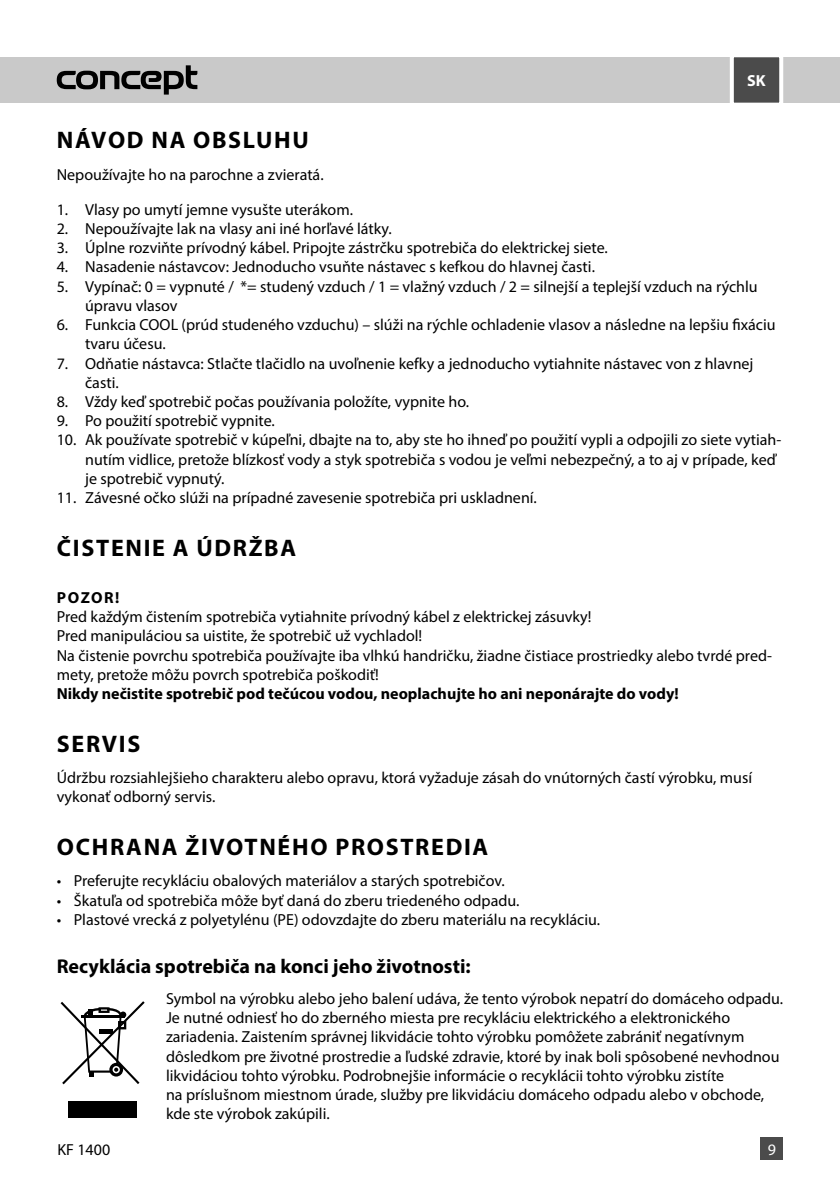
<style>
.page{position:relative;width:840px;height:1191px;background:#fff}
.page>*{position:absolute;margin:0;border:0;box-sizing:border-box;transform-origin:0 0}
.t1{font:700 24px "Myriad Pro";letter-spacing:.07em;color:#000}
.t2{font:700 20px "Myriad Pro";color:#000}
.t3{font:16px/19.2px "Myriad Pro";color:#000}
.t4{font:700 16px "Myriad Pro";color:#000}
.t5{font:700 16px "Myriad Pro";color:#fff}
.t6{font:16px "Myriad Pro";color:#fff}
</style>
<div class="page">
<div style="left:68px;top:1101px;width:68px;height:16px;background:#000"></div>
<svg style="left:60px;top:1001px;width:85px;height:84px"></svg>
<div style="left:98px;top:1007px;width:11px;height:6px;border:2px solid #000"></div>
<div style="left:0;top:57px;width:839px;height:46px;background:#c9c9c9"></div>
<svg style="left:57px;top:65px;width:140px;height:30px"></svg>
<svg style="left:730px;top:57px;width:54px;height:46px;background:#686868"></svg>
<div style="left:760px;top:1137px;width:22px;height:23px;background:#4b4b4b"></div>
<p class="t5" style="left:746px;top:71px;width:20px">SK</p>
<h1 class="t1" style="left:57px;top:127px;width:253px">NÁVOD NA OBSLUHU</h1>
<p class="t3" style="left:57px;top:165px;width:268px">Nepoužívajte ho na parochne a zvieratá.</p>
<p class="t3" style="left:57px;top:200px;width:297px">1. Vlasy po umytí jemne vysušte uterákom.</p>
<p class="t3" style="left:57px;top:220px;width:336px">2. Nepoužívajte lak na vlasy ani iné horľavé látky.</p>
<p class="t3" style="left:57px;top:239px;width:552px">3. Úplne rozviňte prívodný kábel. Pripojte zástrčku spotrebiča do elektrickej siete.</p>
<p class="t3" style="left:57px;top:258px;width:539px">4. Nasadenie nástavcov: Jednoducho vsuňte nástavec s kefkou do hlavnej časti.</p>
<p class="t3" style="left:85px;top:277px;width:673px;text-indent:-28px">5. Vypínač: 0 = vypnuté / *= studený vzduch / 1 = vlažný vzduch / 2 = silnejší a teplejší vzduch na rýchlu úpravu vlasov</p>
<p class="t3" style="left:85px;top:316px;width:691px;text-indent:-28px">6. Funkcia COOL (prúd studeného vzduchu) – slúži na rýchle ochladenie vlasov a následne na lepšiu fixáciu tvaru účesu.</p>
<p class="t3" style="left:85px;top:354px;width:669px;text-indent:-28px">7. Odňatie nástavca: Stlačte tlačidlo na uvoľnenie kefky a jednoducho vytiahnite nástavec von z hlavnej časti.</p>
<p class="t3" style="left:57px;top:392px;width:413px">8. Vždy keď spotrebič počas používania položíte, vypnite ho.</p>
<p class="t3" style="left:57px;top:412px;width:219px">9. Po použití spotrebič vypnite.</p>
<p class="t3" style="left:85px;top:431px;width:697px;text-indent:-28px">10. Ak používate spotrebič v kúpeľni, dbajte na to, aby ste ho ihneď po použití vypli a odpojili zo siete vytiah&shy;nutím vidlice, pretože blízkosť vody a styk spotrebiča s vodou je veľmi nebezpečný, a to aj v prípade, keď je spotrebič vypnutý.</p>
<p class="t3" style="left:57px;top:488px;width:481px">11. Závesné očko slúži na prípadné zavesenie spotrebiča pri uskladnení.</p>
<h1 class="t1" style="left:57px;top:534px;width:240px">ČISTENIE A ÚDRŽBA</h1>
<p class="t4" style="left:57px;top:589px;width:64px">POZOR!</p>
<p class="t3" style="left:57px;top:608px;width:716px">Pred každým čistením spotrebiča vytiahnite prívodný kábel z elektrickej zásuvky!<br>Pred manipuláciou sa uistite, že spotrebič už vychladol!<br>Na čistenie povrchu spotrebiča používajte iba vlhkú handričku, žiadne čistiace prostriedky alebo tvrdé pred&shy;mety, pretože môžu povrch spotrebiča poškodiť!</p>
<p class="t4" style="left:57px;top:685px;width:623px">Nikdy nečistite spotrebič pod tečúcou vodou, neoplachujte ho ani neponárajte do vody!</p>
<h1 class="t1" style="left:57px;top:730px;width:85px">SERVIS</h1>
<p class="t3" style="left:57px;top:768px;width:696px">Údržbu rozsiahlejšieho charakteru alebo opravu, ktorá vyžaduje zásah do vnútorných častí výrobku, musí vykonať odborný servis.</p>
<h1 class="t1" style="left:57px;top:834px;width:432px">OCHRANA ŽIVOTNÉHO PROSTREDIA</h1>
<p class="t3" style="left:57px;top:871px;width:449px">• Preferujte recykláciu obalových materiálov a starých spotrebičov.</p>
<p class="t3" style="left:57px;top:890px;width:464px">• Škatuľa od spotrebiča môže byť daná do zberu triedeného odpadu.</p>
<p class="t3" style="left:57px;top:909px;width:544px">• Plastové vrecká z polyetylénu (PE) odovzdajte do zberu materiálu na recykláciu.</p>
<p class="t2" style="left:57px;top:955px;width:415px">Recyklácia spotrebiča na konci jeho životnosti:</p>
<p class="t3" style="left:166px;top:989px;width:618px">Symbol na výrobku alebo jeho balení udáva, že tento výrobok nepatrí do domáceho odpadu.<br>Je nutné odniesť ho do zberného miesta pre recykláciu elektrického a elektronického zariadenia. Zaistením správnej likvidácie tohto výrobku pomôžete zabrániť negatívnym dôsledkom pre životné prostredie a ľudské zdravie, ktoré by inak boli spôsobené nevhodnou likvidáciou tohto výrobku. Podrobnejšie informácie o recyklácii tohto výrobku zistíte<br>na príslušnom miestnom úrade, služby pre likvidáciu domáceho odpadu alebo v obchode, kde ste výrobok zakúpili.</p>
<p class="t3" style="left:57px;top:1140px;width:54px">KF 1400</p>
<p class="t6" style="left:767px;top:1141px;width:10px">9</p>
</div>
